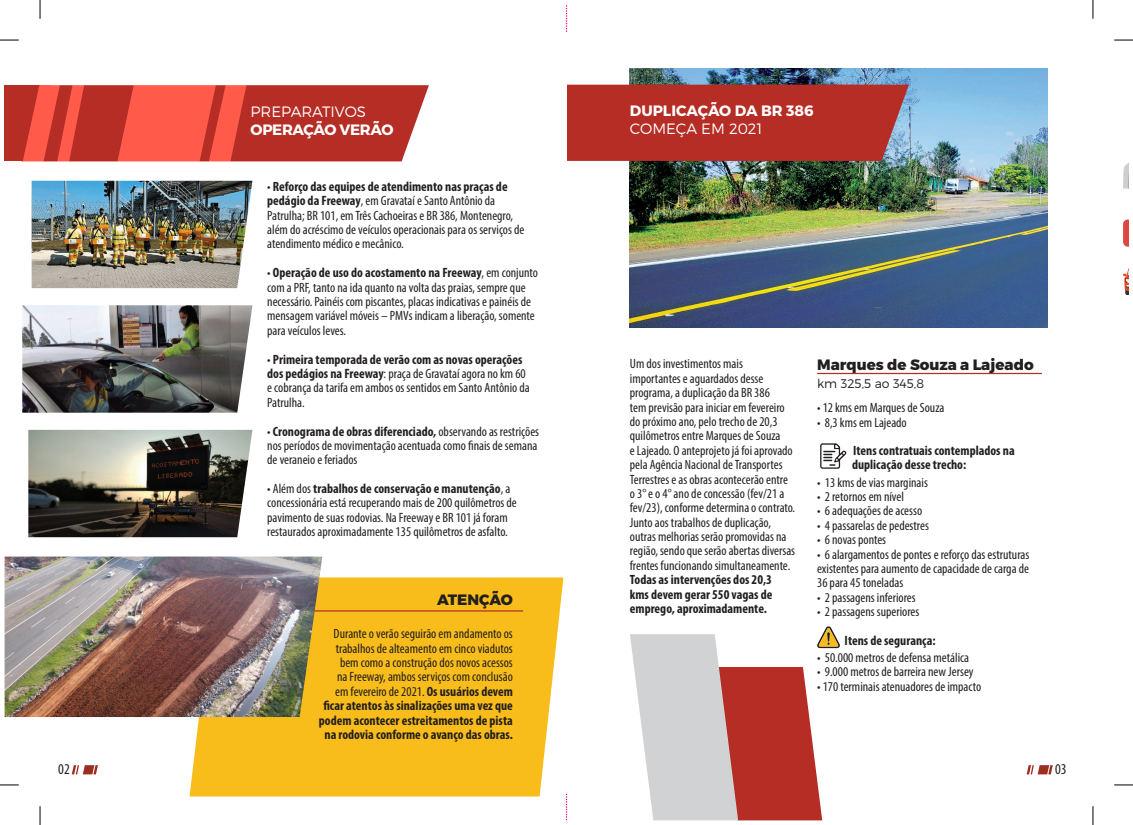
<style>
.page{position:relative;width:1133px;height:825px;background:#fff}
.page>*{position:absolute;margin:0;border:0;box-sizing:border-box;transform-origin:0 0}
.t1{font:700 15px/18px "Montserrat";color:#fff}
.t2{font:800 15px "Montserrat";color:#231f20}
.t3{font:700 15px "Montserrat";letter-spacing:-.02em;color:#fff}
.t4{font:300 15px "Montserrat";color:#fff}
.t5{font:condensed 15px "Myriad Pro";color:#231f20}
.t6{font:condensed 13.5px/14.4px "Myriad Pro";color:#231f20}
.t7{font:700 condensed 13.5px "Myriad Pro";color:#231f20}
.t8{font:300 12.5px "Montserrat";color:#231f20}
.s1{font-weight:700}
.s2{font-weight:300}
</style>
<div class="page">
<img style="left:630px;top:69px;width:417px;height:258px">
<div style="left:567px;top:85px;width:341px;height:76px;background:#b52d25"></div>
<div style="left:5px;top:85px;width:46px;height:76px;background:#b52d25"></div>
<div style="left:189px;top:577px;width:374px;height:219px;background:#f9bd1b"></div>
<svg style="left:72px;top:765px;width:26px;height:9px"></svg>
<svg style="left:1026px;top:765px;width:26px;height:9px"></svg>
<svg style="left:566px;top:5px;width:1px;height:27px"></svg>
<svg style="left:566px;top:793px;width:1px;height:27px"></svg>
<svg style="left:1123px;top:163px;width:5px;height:25px"></svg>
<svg style="left:1123px;top:219px;width:5px;height:27px"></svg>
<svg style="left:1123px;top:270px;width:5px;height:24px"></svg>
<img style="left:32px;top:181px;width:221px;height:107px">
<img style="left:22px;top:305px;width:231px;height:107px">
<img style="left:28px;top:429px;width:225px;height:108px">
<svg style="left:630px;top:626px;width:210px;height:194px"></svg>
<hr style="left:272px;top:610px;width:251px;height:1px;background:#b52d25">
<hr style="left:817px;top:372px;width:224px;height:2px;background:#b52d25">
<svg style="left:22px;top:85px;width:407px;height:77px;background:#d0443a"></svg>
<img style="left:5px;top:556px;width:318px;height:160px">
<svg style="left:820px;top:443px;width:26px;height:25px"></svg>
<svg style="left:0;top:39px;width:19px;height:2px"></svg>
<svg style="left:1114px;top:39px;width:18px;height:2px"></svg>
<svg style="left:0;top:784px;width:19px;height:1px"></svg>
<svg style="left:1114px;top:784px;width:18px;height:1px"></svg>
<svg style="left:39px;top:0;width:2px;height:19px"></svg>
<svg style="left:39px;top:806px;width:2px;height:18px"></svg>
<svg style="left:1092px;top:0;width:1px;height:19px"></svg>
<svg style="left:1092px;top:806px;width:1px;height:18px"></svg>
<p class="t4" style="left:250px;top:102px;width:117px">PREPARATIVOS</p>
<p class="t3" style="left:250px;top:121px;width:144px">OPERAÇÃO VERÃO</p>
<p class="t6" style="left:267px;top:179px;width:259px">• <span class="s1">Reforço das equipes de atendimento nas praças de pedágio da Freeway</span>, em Gravataí e Santo Antônio da Patrulha; BR 101, em Três Cachoeiras e BR 386, Montenegro, além do acréscimo de veículos operacionais para os serviços de atendimento médico e mecânico.</p>
<p class="t6" style="left:267px;top:265px;width:272px">• <span class="s1">Operação de uso do acostamento na Freeway</span>, em conjunto com a PRF, tanto na ida quanto na volta das praias, sempre que necessário. Painéis com piscantes, placas indicativas e painéis de mensagem variável móveis – PMVs indicam a liberação, somente para veículos leves.</p>
<p class="t6" style="left:267px;top:351px;width:264px">• <span class="s1">Primeira temporada de verão com as novas operações dos pedágios na Freeway</span>: praça de Gravataí agora no km 60 e cobrança da tarifa em ambos os sentidos em Santo Antônio da Patrulha.</p>
<p class="t6" style="left:267px;top:423px;width:273px">• <span class="s1">Cronograma de obras diferenciado,</span> observando as restrições nos períodos de movimentação acentuada como finais de semana de veraneio e feriados</p>
<p class="t6" style="left:267px;top:481px;width:251px">• Além dos <span class="s1">trabalhos de conservação e manutenção</span>, a concessionária está recuperando mais de 200 quilômetros de pavimento de suas rodovias. Na Freeway e BR 101 já foram restaurados aproximadamente 135 quilômetros de asfalto.</p>
<p class="t2" style="left:437px;top:589px;width:77px">ATENÇÃO</p>
<p class="t6" style="left:319px;top:626px;width:195px;text-align:right">Durante o verão seguirão em andamento os trabalhos de alteamento em cinco viadutos bem como a construção dos novos acessos<br>na Freeway, ambos serviços com conclusão<br>em fevereiro de 2021. <span class="s1">Os usuários devem ficar atentos às sinalizações uma vez que podem acontecer estreitamentos de pista na rodovia conforme o avanço das obras.</span></p>
<p class="t1" style="left:630px;top:102px;width:185px">DUPLICAÇÃO DA BR 386<br><span class="s2">COMEÇA EM 2021</span></p>
<p class="t6" style="left:630px;top:356px;width:167px">Um dos investimentos mais importantes e aguardados desse programa, a duplicação da BR 386<br>tem previsão para iniciar em fevereiro do próximo ano, pelo trecho de 20,3 quilômetros entre Marques de Souza<br>e Lajeado. O anteprojeto já foi aprovado pela Agência Nacional de Transportes Terrestres e as obras acontecerão entre o 3° e o 4° ano de concessão (fev/21 a fev/23), conforme determina o contrato.<br>Junto aos trabalhos de duplicação, outras melhorias serão promovidas na região, sendo que serão abertas diversas frentes funcionando simultaneamente.<br><span class="s1">Todas as intervenções dos 20,3<br>kms devem gerar 550 vagas de emprego, aproximadamente.</span></p>
<p class="t2" style="left:817px;top:355px;width:218px">Marques de Souza a Lajeado</p>
<p class="t8" style="left:817px;top:375px;width:108px">km 325,5 ao 345,8</p>
<p class="t6" style="left:817px;top:400px;width:129px">• 12 kms em Marques de Souza</p>
<p class="t6" style="left:817px;top:414px;width:91px">• 8,3 kms em Lajeado</p>
<p class="t7" style="left:853px;top:442px;width:163px">Itens contratuais contemplados na</p>
<p class="t6" style="left:817px;top:474px;width:112px">• 13 kms de vias marginais</p>
<p class="t6" style="left:817px;top:489px;width:88px">• 2 retornos em nível</p>
<p class="t6" style="left:817px;top:503px;width:106px">• 6 adequações de acesso</p>
<p class="t6" style="left:817px;top:517px;width:113px">• 4 passarelas de pedestres</p>
<p class="t6" style="left:817px;top:532px;width:71px">• 6 novas pontes</p>
<p class="t6" style="left:817px;top:546px;width:214px">• 6 alargamentos de pontes e reforço das estruturas existentes para aumento de capacidade de carga de</p>
<p class="t6" style="left:817px;top:575px;width:88px">36 para 45 toneladas</p>
<p class="t6" style="left:817px;top:589px;width:100px">• 2 passagens inferiores</p>
<p class="t6" style="left:817px;top:604px;width:104px">• 2 passagens superiores</p>
<p class="t7" style="left:844px;top:631px;width:92px">Itens de segurança:</p>
<p class="t6" style="left:817px;top:649px;width:153px">• 50.000 metros de defensa metálica</p>
<p class="t6" style="left:817px;top:664px;width:158px">• 9.000 metros de barreira new Jersey</p>
<p class="t6" style="left:817px;top:678px;width:166px">• 170 terminais atenuadores de impacto</p>
<p class="t7" style="left:852px;top:455px;width:116px">duplicação desse trecho:</p>
<p class="t5" style="left:58px;top:760px;width:13px">02</p>
<p class="t5" style="left:1055px;top:760px;width:13px">03</p>
</div>
